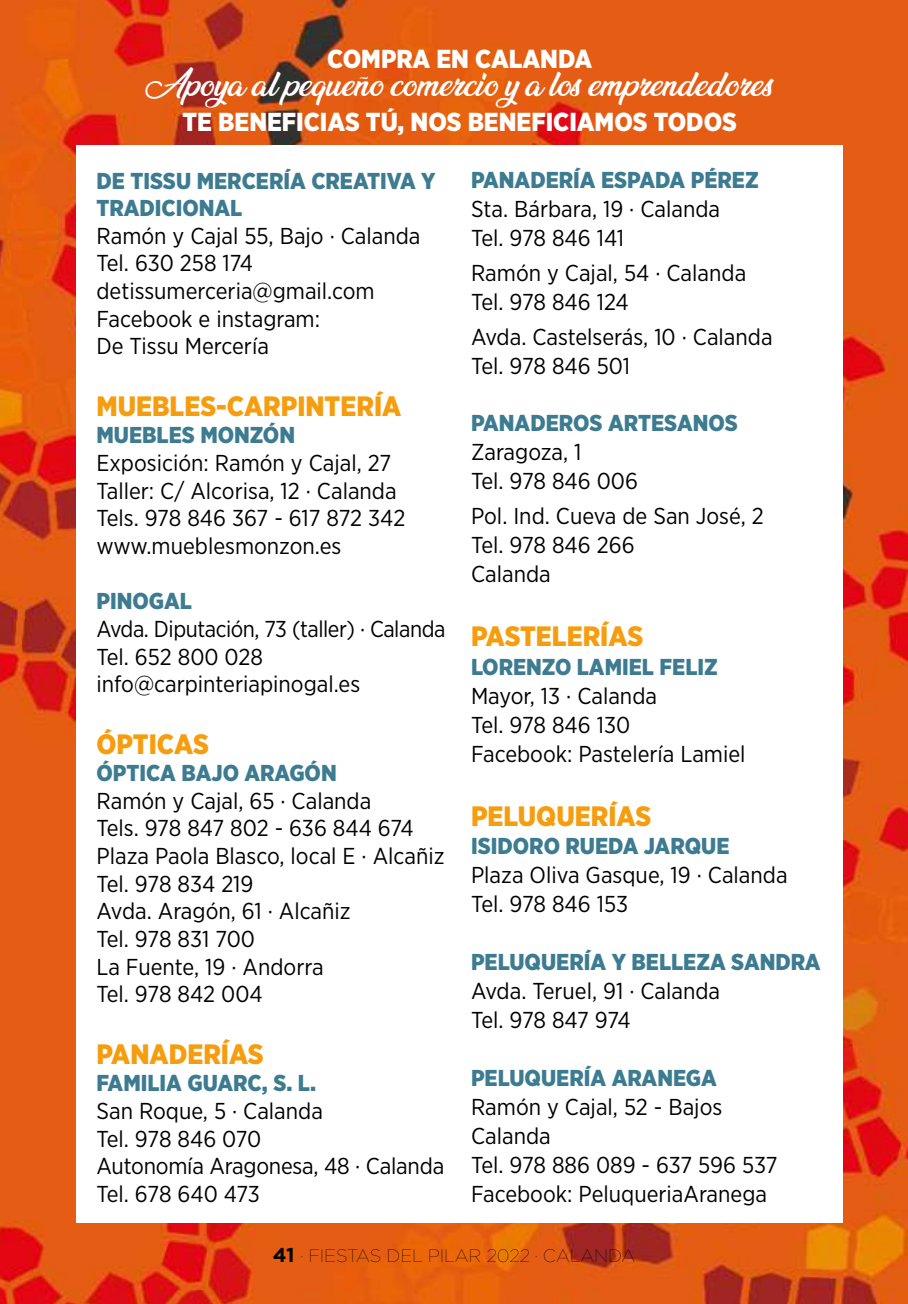
<style>
.page{position:relative;width:908px;height:1304px;background:#fff}
.page>*{position:absolute;margin:0;border:0;box-sizing:border-box;transform-origin:0 0}
.t1{font:900 30px "Ananda";color:#fff}
.t2{font:900 28px "Gotham Narrow";color:#f69d0f}
.t3{font:900 26px "Gotham Narrow";color:#fff}
.t4{font:23px/27.6px "Gotham Narrow";color:#000}
.t5{font:900 23px/27.6px "Gotham Narrow";color:#3d7b91}
.t6{font:100 18px "Gotham";color:#000}
.s1{font-weight:700;font-size:20px}
</style>
<div class="page">
<img style="left:0;top:0;width:907px;height:1304px">
<div style="left:77px;top:146px;width:765px;height:1077px;background:#fff"></div>
<p class="t3" style="left:327px;top:44px;width:266px">COMPRA EN CALANDA</p>
<h1 class="t1" style="left:146px;top:67px;width:628px">Apoya al pequeño comercio y a los emprendedores</h1>
<p class="t3" style="left:182px;top:107px;width:555px">TE BENEFICIAS TÚ, NOS BENEFICIAMOS TODOS</p>
<p class="t5" style="left:471px;top:167px;width:289px">PANADERÍA ESPADA PÉREZ</p>
<p class="t4" style="left:471px;top:195px;width:250px;line-height:29px">Sta. Bárbara, 19 · Calanda<br>Tel. 978 846 141</p>
<p class="t4" style="left:471px;top:259px;width:276px;line-height:29px">Ramón y Cajal, 54 · Calanda<br>Tel. 978 846 124</p>
<p class="t4" style="left:471px;top:322px;width:303px;line-height:29px">Avda. Castelserás, 10 · Calanda<br>Tel. 978 846 501</p>
<p class="t5" style="left:96px;top:167px;width:340px">DE TISSU MERCERÍA CREATIVA Y<br>TRADICIONAL</p>
<p class="t4" style="left:96px;top:222px;width:325px">Ramón y Cajal 55, Bajo · Calanda<br>Tel. 630 258 174 detissumerceria@gmail.com<br>Facebook e instagram:<br>De Tissu Mercería</p>
<p class="t2" style="left:96px;top:390px;width:306px">MUEBLES-CARPINTERÍA</p>
<p class="t5" style="left:96px;top:421px;width:200px">MUEBLES MONZÓN</p>
<p class="t4" style="left:96px;top:449px;width:310px">Exposición: Ramón y Cajal, 27<br>Taller: C/ Alcorisa, 12 · Calanda<br>Tels. 978 846 367 - 617 872 342 www.mueblesmonzon.es</p>
<p class="t5" style="left:96px;top:587px;width:97px">PINOGAL</p>
<p class="t4" style="left:96px;top:615px;width:350px">Avda. Diputación, 73 (taller) · Calanda<br>Tel. 652 800 028 info@carpinteriapinogal.es</p>
<p class="t2" style="left:96px;top:728px;width:114px">ÓPTICAS</p>
<p class="t5" style="left:96px;top:759px;width:242px">ÓPTICA BAJO ARAGÓN</p>
<p class="t4" style="left:96px;top:787px;width:349px">Ramón y Cajal, 65 · Calanda<br>Tels. 978 847 802 - 636 844 674<br>Plaza Paola Blasco, local E · Alcañiz<br>Tel. 978 834 219<br>Avda. Aragón, 61 · Alcañiz<br>Tel. 978 831 700<br>La Fuente, 19 · Andorra<br>Tel. 978 842 004</p>
<p class="t2" style="left:96px;top:1038px;width:169px">PANADERÍAS</p>
<p class="t5" style="left:96px;top:1069px;width:221px">FAMILIA GUARC, S. L.</p>
<p class="t4" style="left:96px;top:1097px;width:349px">San Roque, 5 · Calanda<br>Tel. 978 846 070<br>Autonomía Aragonesa, 48 · Calanda<br>Tel. 678 640 473</p>
<p class="t5" style="left:471px;top:410px;width:268px">PANADEROS ARTESANOS</p>
<p class="t4" style="left:471px;top:438px;width:168px;line-height:29px">Zaragoza, 1<br>Tel. 978 846 006</p>
<p class="t4" style="left:471px;top:502px;width:294px;line-height:29px">Pol. Ind. Cueva de San José, 2<br>Tel. 978 846 266<br>Calanda</p>
<p class="t2" style="left:471px;top:621px;width:174px">PASTELERÍAS</p>
<p class="t5" style="left:471px;top:653px;width:248px">LORENZO LAMIEL FELIZ</p>
<p class="t4" style="left:471px;top:681px;width:276px;line-height:29px">Mayor, 13 · Calanda<br>Tel. 978 846 130<br>Facebook: Pastelería Lamiel</p>
<p class="t2" style="left:471px;top:800px;width:182px">PELUQUERÍAS</p>
<p class="t5" style="left:471px;top:833px;width:260px">ISIDORO RUEDA JARQUE</p>
<p class="t4" style="left:471px;top:861px;width:318px;line-height:29px">Plaza Oliva Gasque, 19 · Calanda<br>Tel. 978 846 153</p>
<p class="t5" style="left:471px;top:948px;width:351px">PELUQUERÍA Y BELLEZA SANDRA</p>
<p class="t4" style="left:471px;top:977px;width:250px;line-height:29px">Avda. Teruel, 91 · Calanda<br>Tel. 978 847 974</p>
<p class="t5" style="left:471px;top:1064px;width:247px">PELUQUERÍA ARANEGA</p>
<p class="t4" style="left:471px;top:1093px;width:308px;line-height:29px">Ramón y Cajal, 52 - Bajos<br>Calanda<br>Tel. 978 886 089 - 637 596 537<br>Facebook: PeluqueriaAranega</p>
<p class="t6" style="left:272px;top:1248px;width:364px"><span class="s1">41</span> · FIESTAS DEL PILAR 2022 · CALANDA</p>
</div>
